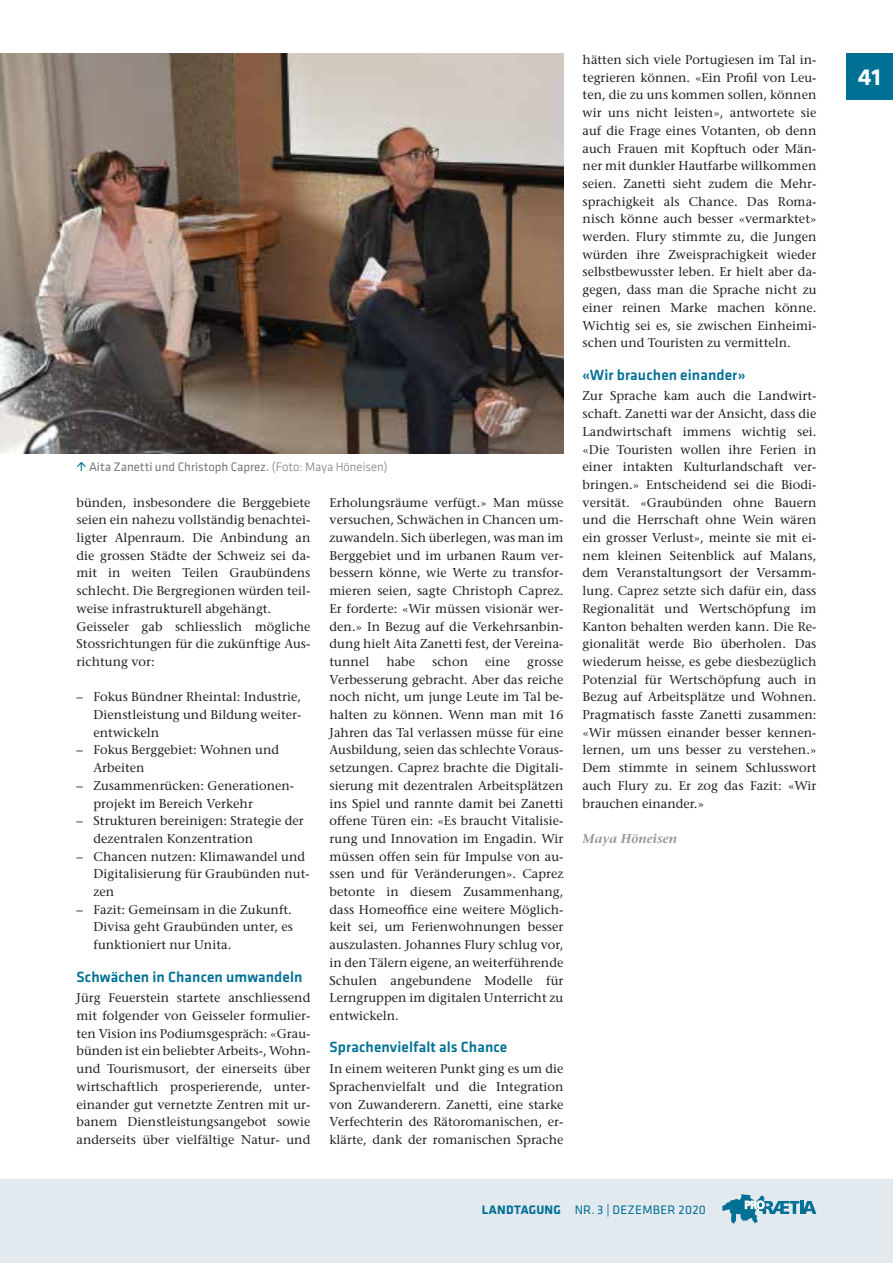
<style>
.page{position:relative;width:893px;height:1263px;background:#fff}
.page>*{position:absolute;margin:0;border:0;box-sizing:border-box;transform-origin:0 0}
.t1{font:700 24px "Klavika";color:#fff}
.t2{font:500 15.3px "Klavika";letter-spacing:.01em;color:#007095}
.t3{font:500 12.75px/17.7px "Stone Serif Std";letter-spacing:.005em;color:#231f20;text-align:justify}
.t4{font:12.75px "Klavika";color:#76787b}
.t5{font:12.75px "Klavika";letter-spacing:.02em;color:#007095}
.t6{font:italic 600 12.75px "Stone Serif Std";letter-spacing:.005em;color:#939598}
.s1{font-weight:300}
.s2{font-weight:700}
</style>
<div class="page">
<div style="left:0;top:1179px;width:893px;height:84px;background:#e2e9ef"></div>
<div style="left:846px;top:53px;width:47px;height:46px;background:#007095"></div>
<svg style="left:722px;top:1194px;width:94px;height:30px"></svg>
<img style="left:0;top:54px;width:563px;height:399px">
<p class="t4" style="left:89px;top:459px;width:300px">Aita Zanetti und Christoph Caprez. <span class="s1">(Foto: Maya Höneisen)</span></p>
<p class="t3" style="left:77px;top:493px;width:235px;text-align:left">bünden, insbesondere die Berggebiete seien ein nahezu vollständig benachtei&shy;ligter Alpenraum. Die Anbindung an die grossen Städte der Schweiz sei da&shy;mit in weiten Teilen Graubündens schlecht. Die Bergregionen würden teil&shy;weise infrastrukturell abgehängt.<br>Geisseler gab schliesslich mögliche Stossrichtungen für die zukünftige Aus&shy;richtung vor:</p>
<p class="t3" style="left:94px;top:688px;width:209px;text-indent:-17px">– Fokus Bündner Rheintal: Industrie, Dienstleistung und Bildung weiter&shy;entwickeln</p>
<p class="t3" style="left:94px;top:741px;width:187px;text-indent:-17px">– Fokus Berggebiet: Wohnen und<br>Arbeiten</p>
<p class="t3" style="left:94px;top:776px;width:202px;text-indent:-17px">– Zusammenrücken: Generationen&shy;projekt im Bereich Verkehr</p>
<p class="t3" style="left:94px;top:812px;width:212px;text-indent:-17px">– Strukturen bereinigen: Strategie der dezentralen Konzentration</p>
<p class="t3" style="left:94px;top:847px;width:218px;text-align:left;text-indent:-17px">– Chancen nutzen: Klimawandel und<br>Digitalisierung für Graubünden nut&shy;zen</p>
<p class="t3" style="left:94px;top:900px;width:201px;text-indent:-17px">– Fazit: Gemeinsam in die Zukunft.<br>Divisa geht Graubünden unter, es funktioniert nur Unita.</p>
<p class="t2" style="left:77px;top:966px;width:227px">Schwächen in Chancen umwandeln</p>
<p class="t3" style="left:77px;top:989px;width:235px">Jürg Feuerstein startete anschliessend mit folgender von Geisseler formulier&shy;ten Vision ins Podiumsgespräch: «Grau&shy;bünden ist ein beliebter Arbeits-, Wohn&shy;und Tourismusort, der einerseits über wirtschaftlich prosperierende, unter&shy;einander gut vernetzte Zentren mit ur&shy;banem Dienstleistungsangebot sowie anderseits über vielfältige Natur- und</p>
<p class="t3" style="left:330px;top:493px;width:235px">Erholungsräume verfügt.» Man müsse versuchen, Schwächen in Chancen um&shy;zuwandeln. Sich überlegen, was man im Berggebiet und im urbanen Raum ver&shy;bessern könne, wie Werte zu transfor&shy;mieren seien, sagte Christoph Caprez.<br>Er forderte: «Wir müssen visionär wer&shy;den.» In Bezug auf die Verkehrsanbin&shy;dung hielt Aita Zanetti fest, der Vereina&shy;tunnel</p>
<p class="t3" style="left:386px;top:653px;width:30px">habe</p>
<p class="t3" style="left:432px;top:653px;width:37px">schon</p>
<p class="t3" style="left:485px;top:653px;width:27px">eine</p>
<p class="t3" style="left:330px;top:653px;width:235px;text-indent:198px">grosse Verbesserung gebracht. Aber das reiche noch nicht, um junge Leute im Tal be&shy;halten zu können. Wenn man mit 16<br>Jahren das Tal verlassen müsse für eine Ausbildung, seien das schlechte Voraus&shy;setzungen. Caprez brachte die Digitali&shy;sierung mit dezentralen Arbeitsplätzen ins Spiel und rannte damit bei Zanetti offene Türen ein: «Es braucht Vitalisie&shy;rung und Innovation im Engadin. Wir müssen offen sein für Impulse von au&shy;ssen und für Veränderungen». Caprez betonte in diesem Zusammenhang, dass Homeoffice eine weitere Möglich&shy;keit sei, um Ferienwohnungen besser auszulasten. Johannes Flury schlug vor, in den Tälern eigene, an weiterführende Schulen angebundene Modelle für Lerngruppen im digitalen Unterricht zu entwickeln.</p>
<p class="t2" style="left:330px;top:1037px;width:179px">Sprachenvielfalt als Chance</p>
<p class="t3" style="left:330px;top:1060px;width:235px">In einem weiteren Punkt ging es um die Sprachenvielfalt und die Integration von Zuwanderern. Zanetti, eine starke Verfechterin des Rätoromanischen, er&shy;klärte, dank der romanischen Sprache</p>
<p class="t3" style="left:583px;top:51px;width:235px">hätten sich viele Portugiesen im Tal in&shy;tegrieren können. «Ein Profil von Leu&shy;ten, die zu uns kommen sollen, können wir uns nicht leisten», antwortete sie auf die Frage eines Votanten, ob denn auch Frauen mit Kopftuch oder Män&shy;ner mit dunkler Hautfarbe willkommen seien. Zanetti sieht zudem die Mehr&shy;sprachigkeit als Chance. Das Roma&shy;nisch könne auch besser «vermarktet» werden. Flury stimmte zu, die Jungen würden ihre Zweisprachigkeit wieder selbstbewusster leben. Er hielt aber da&shy;gegen, dass man die Sprache nicht zu einer reinen Marke machen könne.<br>Wichtig sei es, sie zwischen Einheimi&shy;schen und Touristen zu vermitteln.</p>
<p class="t2" style="left:583px;top:364px;width:164px">«Wir brauchen einander»</p>
<p class="t3" style="left:583px;top:387px;width:235px">Zur Sprache kam auch die Landwirt&shy;schaft. Zanetti war der Ansicht, dass die Landwirtschaft immens wichtig sei. «Die Touristen wollen ihre Ferien in einer intakten Kulturlandschaft ver&shy;bringen.» Entscheidend sei die Biodi&shy;versität. «Graubünden ohne Bauern und die Herrschaft ohne Wein wären ein grosser Verlust», meinte sie mit ei&shy;nem kleinen Seitenblick auf Malans, dem Veranstaltungsort der Versamm&shy;lung. Caprez setzte sich dafür ein, dass Regionalität und Wertschöpfung im Kanton behalten werden kann. Die Re&shy;gionalität werde Bio überholen. Das wiederum heisse, es gebe diesbezüglich Potenzial für Wertschöpfung auch in Bezug auf Arbeitsplätze und Wohnen.<br>Pragmatisch fasste Zanetti zusammen: «Wir müssen einander besser kennen&shy;lernen, um uns besser zu verstehen.» Dem stimmte in seinem Schlusswort auch Flury zu. Er zog das Fazit: «Wir brauchen einander.»</p>
<p class="t6" style="left:583px;top:831px;width:96px">Maya Höneisen</p>
<p class="t5" style="left:482px;top:1201px;width:226px"><span class="s2">LANDTAGUNG</span> NR. 3 | DEZEMBER 2020</p>
<h1 class="t1" style="left:858px;top:60px;width:24px">41</h1>
</div>
